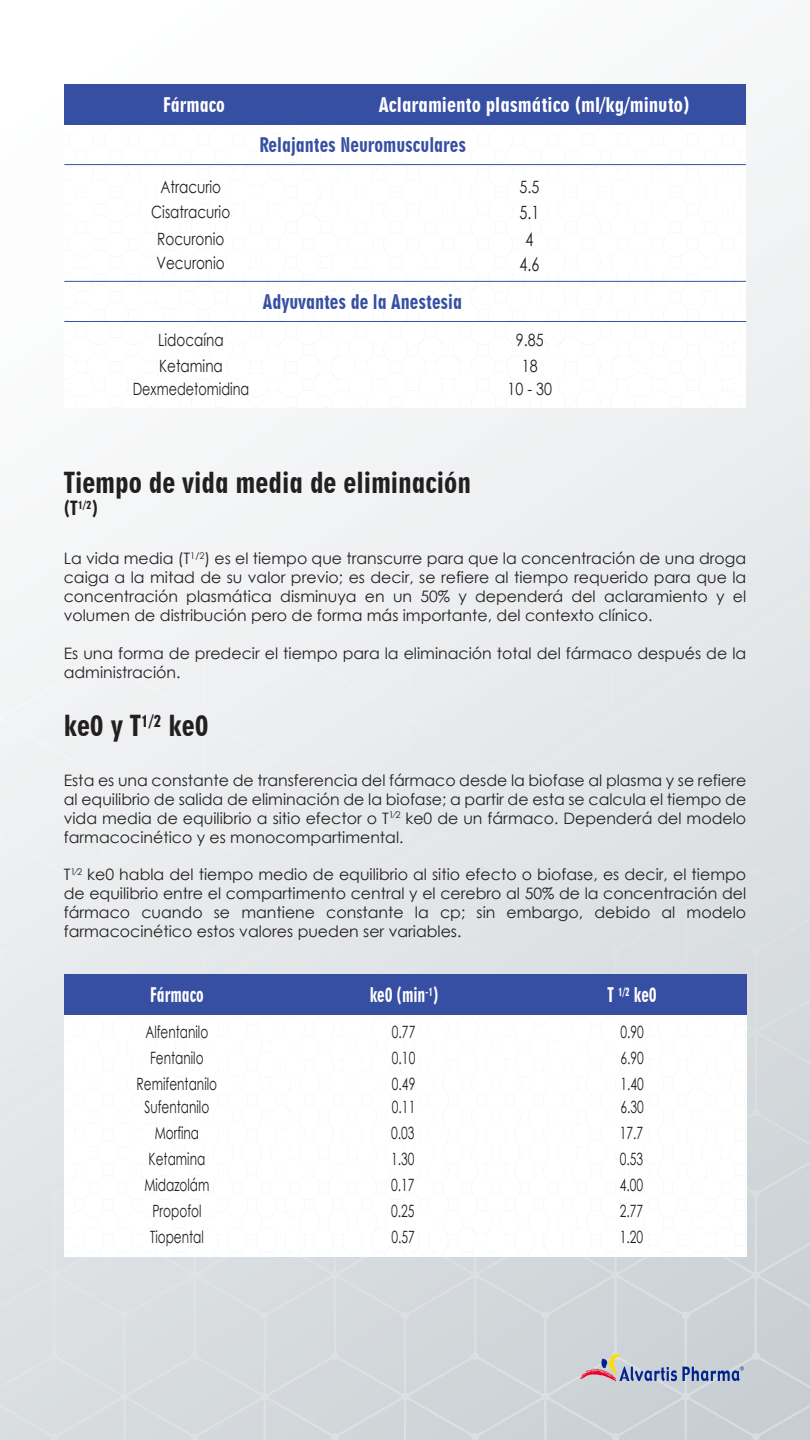
<style>
.page{position:relative;width:810px;height:1440px;background:#fff}
.page>*{position:absolute;margin:0;border:0;box-sizing:border-box;transform-origin:0 0}
.t1{font:27.75px "Geometric 706 BT Black Condensed B";color:#231f20}
.t2{font:19.35px "Geometric 706 BT Black Condensed B";color:#374fa2;scale:.95 1}
.t3{font:19.35px "Geometric 706 BT Black Condensed B";color:#fff}
.t4{font:19.35px "Geometric 706 BT Black Condensed B";color:#fff;scale:.82 1}
.t5{font:19.35px "Geometric 706 BT Black Condensed B";color:#fff;scale:.95 1}
.t6{font:18.9px/24.5px "Century Gothic";color:#231f20;text-align:center;scale:.76 1}
.t7{font:18.75px "Geometric 706 BT Black Condensed B";color:#231f20}
.t8{font:18.23px "Century Gothic";color:#231f20;scale:.79 1}
.t9{font:16.95px/26px "Century Gothic";color:#231f20;text-align:justify;scale:.71 1}
.t10{font:16.95px/26px "Century Gothic";color:#231f20;text-align:center;scale:.8 1}
.t11{font:16.95px "Century Gothic";color:#231f20;scale:.76 1}
.t12{font:16.95px/25.8px "Century Gothic";color:#231f20;text-align:center;scale:.85 1}
.t13{font:15.75px/18.9px "Century Gothic";color:#231f20;text-align:justify}
</style>
<div class="page">
<div style="left:0;top:0;width:810px;height:1440px;background:linear-gradient(to right,#fafbfb,#e9eced)"></div>
<div style="left:0;top:663px;width:713px;height:203px;background:#e9ebed"></div>
<svg style="left:0;top:866px;width:810px;height:574px"></svg>
<div style="left:64px;top:84px;width:682px;height:324px;background:#fff"></div>
<div style="left:64px;top:84px;width:682px;height:41px;background:#374fa2"></div>
<hr style="left:64px;top:164px;width:682px;height:1px;background:#374fa2">
<hr style="left:64px;top:321px;width:682px;height:1px;background:#374fa2">
<hr style="left:64px;top:281px;width:682px;height:1px;background:#374fa2">
<div style="left:64px;top:975px;width:682px;height:282px;background:#fff"></div>
<div style="left:64px;top:975px;width:682px;height:40px;background:#374fa2"></div>
<p class="t5" style="left:163px;top:93px;width:67px">Fármaco</p>
<p class="t3" style="left:379px;top:93px;width:312px">Aclaramiento plasmático (ml/kg/minuto)</p>
<p class="t10" style="left:151px;top:173px;width:100px">Atracurio<br>Cisatracurio<br>Rocuronio</p>
<p class="t10" style="left:157px;top:249px;width:87px">Vecuronio</p>
<p class="t10" style="left:158px;top:327px;width:83px;line-height:25.8px;text-align:left">Lidocaína<br>Ketamina</p>
<p class="t11" style="left:133px;top:377px;width:155px">Dexmedetomidina</p>
<p class="t2" style="left:259px;top:133px;width:219px">Relajantes Neuromusculares</p>
<p class="t2" style="left:263px;top:290px;width:211px">Adyuvantes de la Anestesia</p>
<h1 class="t1" style="left:64px;top:466px;width:409px">Tiempo de vida media de eliminación</h1>
<p class="t7" style="left:64px;top:497px;width:36px">(T<sup>1/2</sup>)</p>
<p class="t12" style="left:520px;top:173px;width:25px">5.5</p>
<p class="t8" style="left:520px;top:200px;width:27px">5.1</p>
<p class="t6" style="left:520px;top:227px;width:28px">4<br>4.6</p>
<p class="t12" style="left:516px;top:327px;width:34px">9.85<br>18</p>
<p class="t12" style="left:508px;top:376px;width:54px">10 - 30</p>
<p class="t13" style="left:64px;top:549px;width:684px">La vida media (T<sup>1/2</sup>) es el tiempo que transcurre para que la concentración de una droga caiga a la mitad de su valor previo; es decir, se refiere al tiempo requerido para que la concentración plasmática disminuya en un 50% y dependerá del aclaramiento y el volumen de distribución pero de forma más importante, del contexto clínico.</p>
<p class="t13" style="left:64px;top:643px;width:684px">Es una forma de predecir el tiempo para la eliminación total del fármaco después de la administración.</p>
<h1 class="t1" style="left:64px;top:710px;width:146px">ke0 y T<sup>1/2</sup> ke0</h1>
<p class="t13" style="left:64px;top:771px;width:684px">Esta es una constante de transferencia del fármaco desde la biofase al plasma y se refiere al equilibrio de salida de eliminación de la biofase; a partir de esta se calcula el tiempo de vida media de equilibrio a sitio efector o T<sup>1⁄2</sup> ke0 de un fármaco. Dependerá del modelo farmacocinético y es monocompartimental.</p>
<p class="t13" style="left:64px;top:865px;width:684px">T<sup>1⁄2</sup> ke0 habla del tiempo medio de equilibrio al sitio efecto o biofase, es decir, el tiempo de equilibrio entre el compartimento central y el cerebro al 50% de la concentración del fármaco cuando se mantiene constante la cp; sin embargo, debido al modelo farmacocinético estos valores pueden ser variables.</p>
<p class="t4" style="left:150px;top:983px;width:67px">Fármaco</p>
<p class="t4" style="left:370px;top:983px;width:85px">ke0 (min<sup>-1</sup>)</p>
<p class="t4" style="left:608px;top:983px;width:61px">T <sup>1/2</sup> ke0</p>
<p class="t9" style="left:137px;top:1018px;width:115px;text-align:center">Alfentanilo<br>Fentanilo<br>Remifentanilo</p>
<p class="t9" style="left:144px;top:1094px;width:93px;text-align:center">Sufentanilo<br>Morfina<br>Ketamina<br>Midazolám<br>Propofol<br>Tiopental</p>
<p class="t9" style="left:620px;top:1018px;width:35px">0.90<br>6.90<br>1.40</p>
<p class="t9" style="left:620px;top:1094px;width:36px">6.30<br>17.7<br>0.53<br>4.00<br>2.77<br>1.20</p>
<p class="t9" style="left:392px;top:1018px;width:35px">0.77<br>0.10<br>0.49</p>
<p class="t9" style="left:391px;top:1094px;width:36px">0.11<br>0.03<br>1.30<br>0.17<br>0.25<br>0.57</p>
</div>
